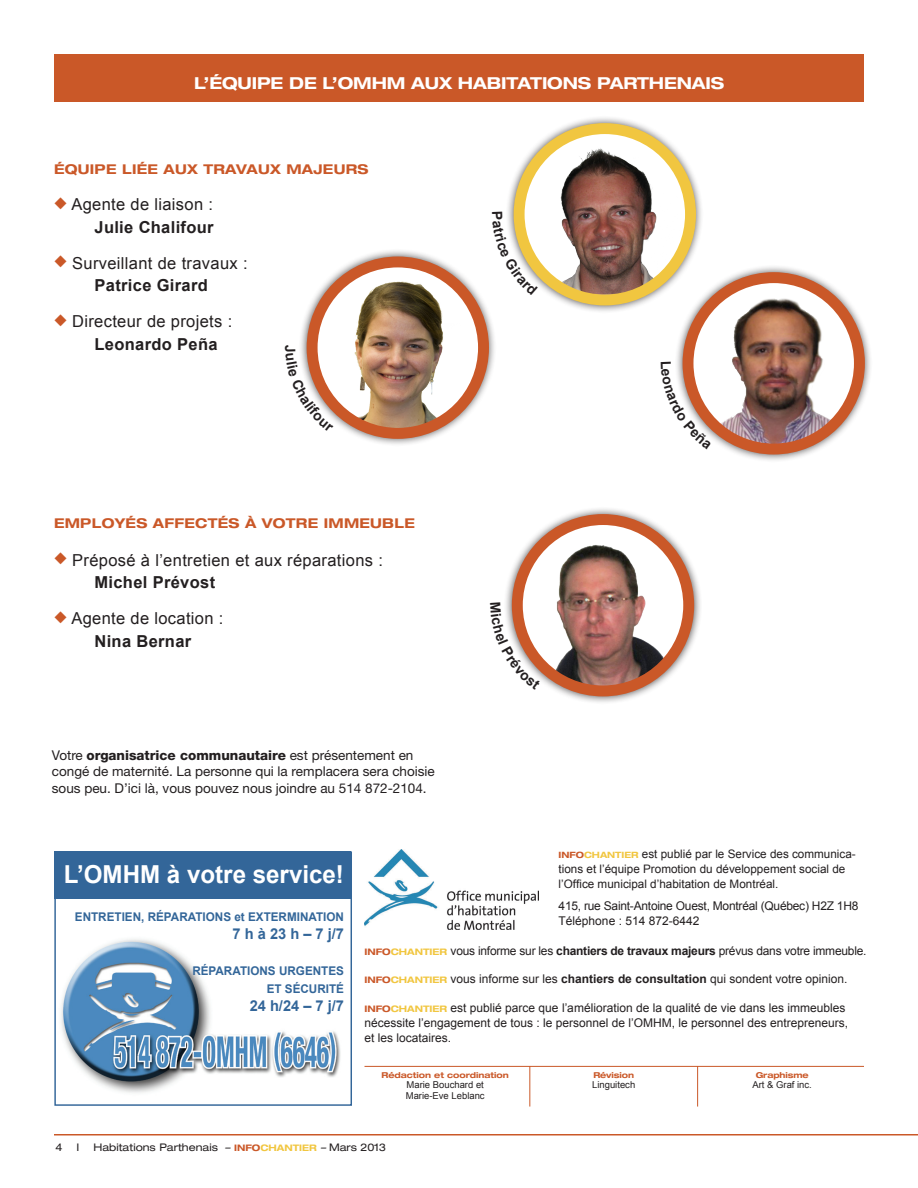
<style>
.page{position:relative;width:918px;height:1188px;background:#fff}
.page>*{position:absolute;margin:0;border:0;box-sizing:border-box;transform-origin:0 0}
.t1{font:700 24.75px "Arial";color:#fff}
.t2{font:16.5px/22.5px "Arial";letter-spacing:.02em;color:#231f20;text-align:center}
.t3{font:700 expanded 16.5px "Helvetica Neue";letter-spacing:-.01em;color:#fff}
.t4{font:700 15px "Arial";color:#369}
.t5{font:13.5px/16.2px "Helvetica Neue";color:#231f20}
.t6{font:700 expanded 13.5px "Helvetica Neue";letter-spacing:.02em;color:#ca5828}
.t7{font:12px/15px "Arial";color:#231f20}
.t8{font:12px "Arial";letter-spacing:-.02em;color:#231f20}
.t9{font:700 12px/18px "Arial";color:#369;text-align:right}
.t10{font:11.7px/15px "Arial";color:#231f20}
.t11{font:expanded 10.5px "Helvetica Neue";color:#231f20}
.t12{font:9.45px/10.8px "Arial";color:#231f20}
.t13{font:700 expanded 8.1px "Helvetica Neue";color:#ca5828}
.s1{color:#ca5828}
.s2{font-weight:700}
.s3{font-weight:800}
.s4{font-family:"Helvetica Neue";font-weight:700;font-stretch:expanded;font-size:8.7px;color:#ca5828}
.s5{font-family:"Helvetica Neue";font-weight:700;font-stretch:expanded;font-size:8.7px;color:#f1c640}
.s6{font-family:"Helvetica Neue";font-weight:700;font-stretch:expanded;font-size:9px;color:#ca5828}
.s7{font-family:"Helvetica Neue";font-weight:700;font-stretch:expanded;font-size:9px;color:#f1c640}
.s8{font-style:italic}
.s9{font-weight:700;font-size:9px;color:#ca5828}
.s10{font-weight:700;font-size:9px;color:#f1c640}
</style>
<div class="page">
<hr style="left:54px;top:1134px;width:864px;height:2px;background:#ca5828">
<div style="left:54px;top:54px;width:810px;height:48px;background:#ca5828"></div>
<img style="left:364px;top:850px;width:175px;height:79px">
<hr style="left:365px;top:1066px;width:499px;height:1px;background:#ca5828">
<img style="left:61px;top:939px;width:280px;height:154px">
<div style="left:54px;top:851px;width:297px;height:48px;background:#369"></div>
<hr style="left:529px;top:1066px;width:1px;height:41px;background:#ca5828">
<hr style="left:697px;top:1066px;width:1px;height:41px;background:#ca5828">
<div style="left:298px;top:248px;width:199px;height:199px;background:#231f20;opacity:.75"></div>
<img style="left:312px;top:262px;width:172px;height:171px;border-radius:86px">
<div style="left:307px;top:256px;width:182px;height:183px;border:11px solid #ca5828;border-radius:50%"></div>
<div style="left:504px;top:506px;width:198px;height:199px;background:#231f20;opacity:.75"></div>
<svg style="left:517px;top:520px;width:172px;height:171px"></svg>
<img style="left:517px;top:535px;width:172px;height:156px">
<div style="left:512px;top:514px;width:182px;height:182px;border:11px solid #ca5828;border-radius:50%"></div>
<div style="left:505px;top:115px;width:199px;height:199px;background:#231f20;opacity:.75"></div>
<svg style="left:519px;top:129px;width:172px;height:171px"></svg>
<img style="left:528px;top:144px;width:157px;height:151px">
<div style="left:514px;top:123px;width:182px;height:182px;border:11px solid #f1c640;border-radius:50%"></div>
<div style="left:674px;top:264px;width:199px;height:199px;background:#231f20;opacity:.75"></div>
<img style="left:688px;top:278px;width:171px;height:171px">
<div style="left:683px;top:272px;width:182px;height:183px;border:11px solid #ca5828;border-radius:50%"></div>
<svg style="left:298px;top:345px;width:36px;height:87px"></svg>
<svg style="left:504px;top:603px;width:37px;height:87px"></svg>
<svg style="left:492px;top:212px;width:46px;height:83px"></svg>
<svg style="left:674px;top:361px;width:38px;height:88px"></svg>
<p class="t3" style="left:194px;top:73px;width:531px">L’ÉQUIPE DE L’OMHM AUX HABITATIONS PARTHENAIS</p>
<p class="t6" style="left:54px;top:161px;width:316px">ÉQUIPE LIÉE AUX TRAVAUX MAJEURS</p>
<p class="t2" style="left:54px;top:194px;width:161px;text-align:right"><span class="s1">◆</span> Agente de liaison :<br><span class="s2">Julie Chalifour</span></p>
<p class="t2" style="left:54px;top:252px;width:195px"><span class="s1">◆</span> Surveillant de travaux :<br><span class="s2">Patrice Girard</span></p>
<p class="t2" style="left:94px;top:311px;width:139px;text-align:left;text-indent:-40px"><span class="s1">◆</span> Directeur de projets :<br><span class="s2">Leonardo Peña</span></p>
<p class="t6" style="left:54px;top:515px;width:363px">EMPLOYÉS AFFECTÉS À VOTRE IMMEUBLE</p>
<p class="t2" style="left:94px;top:549px;width:290px;text-align:left;text-indent:-40px"><span class="s1">◆</span> Préposé à l’entretien et aux réparations :<br><span class="s2">Michel Prévost</span></p>
<p class="t2" style="left:54px;top:608px;width:171px"><span class="s1">◆</span> Agente de location :<br><span class="s2">Nina Bernar</span></p>
<p class="t5" style="left:52px;top:747px;width:385px">Votre <span class="s3">organisatrice communautaire</span> est présentement en congé de maternité. La personne qui la remplacera sera choisie sous peu. D’ici là, vous pouvez nous joindre au 514 872-2104.</p>
<p class="t1" style="left:64px;top:858px;width:282px">L’OMHM à votre service!</p>
<p class="t9" style="left:75px;top:908px;width:271px">ENTRETIEN, RÉPARATIONS et EXTERMINATION</p>
<p class="t4" style="left:233px;top:924px;width:113px">7 h à 23 h – 7 j/7</p>
<p class="t9" style="left:192px;top:962px;width:153px">RÉPARATIONS URGENTES<br>ET SÉCURITÉ</p>
<p class="t4" style="left:250px;top:996px;width:96px">24 h/24 – 7 j/7</p>
<p class="t10" style="left:559px;top:847px;width:299px"><span class="s4">INFO</span><span class="s5">CHANTIER</span> est publié par le Service des communica&shy;tions et l’équipe Promotion du développement social de l’Office municipal d’habitation de Montréal.</p>
<p class="t8" style="left:559px;top:898px;width:301px">415, rue Saint-Antoine Ouest, Montréal (Québec) H2Z 1H8</p>
<p class="t7" style="left:559px;top:913px;width:142px">Téléphone : 514 872-6442</p>
<p class="t8" style="left:364px;top:943px;width:504px"><span class="s6">INFO</span><span class="s7">CHANTIER</span> vous informe sur les <span class="s2">chantiers de travaux majeurs</span> prévus dans votre immeuble.</p>
<p class="t7" style="left:364px;top:972px;width:484px"><span class="s6">INFO</span><span class="s7">CHANTIER</span> vous informe sur les <span class="s2">chantiers de consultation</span> qui sondent votre opinion.</p>
<p class="t7" style="left:364px;top:1000px;width:485px"><span class="s6">INFO</span><span class="s7">CHANTIER</span> est publié parce que l’amélioration de la qualité de vie dans les immeubles nécessite l’engagement de tous : le personnel de l’OMHM, le personnel des entrepreneurs, et les locataires.</p>
<p class="t13" style="left:382px;top:1070px;width:129px">Rédaction et coordination</p>
<p class="t12" style="left:406px;top:1080px;width:80px">Marie Bouchard et<br>Marie-Eve Leblanc</p>
<p class="t13" style="left:593px;top:1070px;width:42px">Révision</p>
<p class="t12" style="left:592px;top:1080px;width:45px">Linguitech</p>
<p class="t13" style="left:756px;top:1070px;width:55px">Graphisme</p>
<p class="t12" style="left:752px;top:1080px;width:61px">Art &amp; Graf inc.</p>
<p class="t11" style="left:56px;top:1141px;width:9px">4</p>
<p class="t11" style="left:77px;top:1141px;width:4px">I</p>
<p class="t11" style="left:93px;top:1141px;width:294px">Habitations Parthenais <span class="s8">–</span> <span class="s9">INFO</span><span class="s10">CHANTIER</span> <span class="s8">–</span> Mars 2013</p>
</div>
